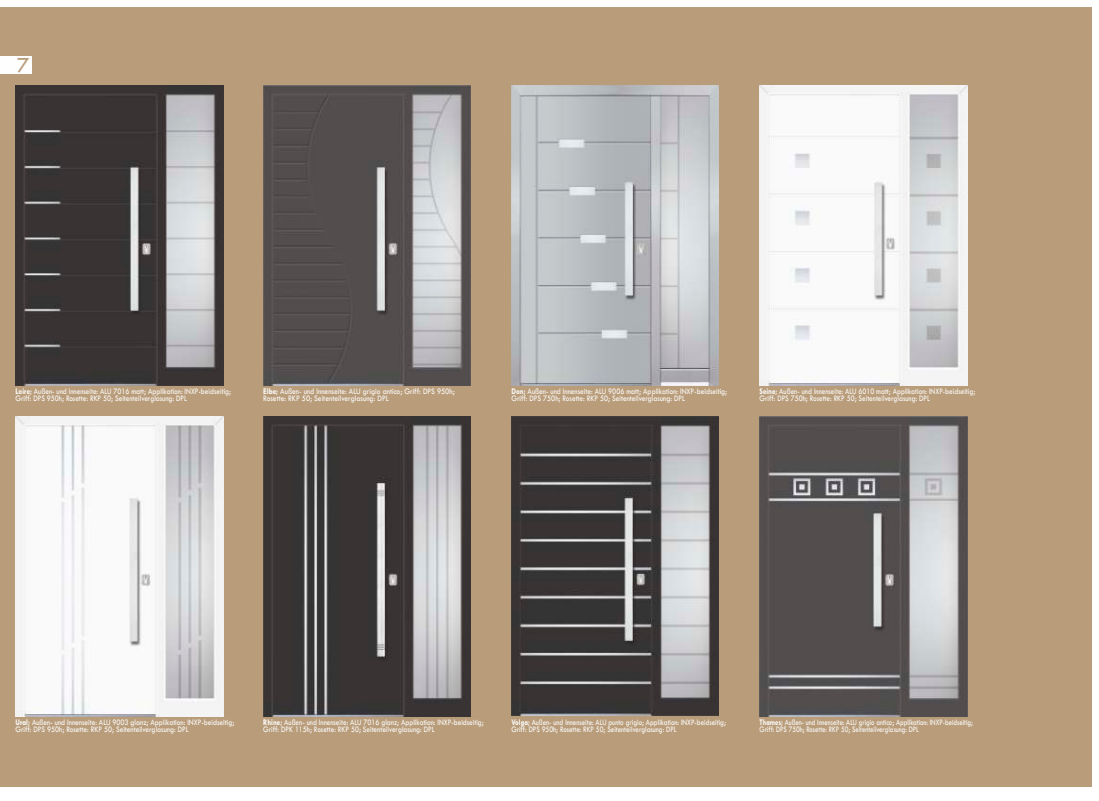
<style>
.page{position:relative;width:1099px;height:801px;background:#fff}
.page>*{position:absolute;margin:0;border:0;box-sizing:border-box;transform-origin:0 0}
.t1{font:22.5px "Tw Cen";color:#b99d7b}
.t2{font:8.75px/6.6px "Tw Cen";color:#fefefe;scale:.82 1}
.t3{font:8.75px/6.6px "Tw Cen";color:#fefefe;scale:.83 1}
.t4{font:8.75px/6.6px "Tw Cen";color:#fefefe;scale:.76 1}
.t5{font:8.75px/6.6px "Tw Cen";color:#fefefe;scale:.79 1}
.t6{font:8.75px/6.6px "Tw Cen";color:#fefefe;scale:.85 1}
.s1{font-weight:700}
</style>
<div class="page">
<div style="left:0;top:7px;width:1091px;height:780px;background:#b99d7b"></div>
<div style="left:0;top:56px;width:32px;height:18px;background:#fefefe"></div>
<img style="left:16px;top:85px;width:207px;height:300px">
<img style="left:511px;top:85px;width:208px;height:300px">
<img style="left:263px;top:85px;width:207px;height:300px">
<img style="left:760px;top:416px;width:207px;height:300px">
<img style="left:760px;top:85px;width:207px;height:300px">
<img style="left:16px;top:416px;width:207px;height:300px">
<img style="left:263px;top:416px;width:207px;height:300px">
<img style="left:511px;top:416px;width:208px;height:300px">
<h1 class="t1" style="left:17px;top:57px;width:14px">7</h1>
<p class="t2" style="left:16px;top:389px;width:264px"><span class="s1">Loire;</span> Außen- und Innenseite: ALU 7016 matt; Applikation: INXP-beidseitig;<br>Griff: DPS 950h; Rosette: RKP 50; Seitenteilverglasung: DPL</p>
<p class="t6" style="left:263px;top:389px;width:227px"><span class="s1">Elbe;</span> Außen- und Innenseite: ALU grigio antico; Griff: DPS 950h;<br>Rosette: RKP 50; Seitenteilverglasung: DPL</p>
<p class="t3" style="left:511px;top:389px;width:261px"><span class="s1">Don;</span> Außen- und Innenseite: ALU 9006 matt; Applikation: INXP-beidseitig;<br>Griff: DPS 750h; Rosette: RKP 50; Seitenteilverglasung: DPL</p>
<p class="t2" style="left:759px;top:389px;width:264px"><span class="s1">Seine;</span> Außen- und Innenseite: ALU 6010 matt; Applikation: INXP-beidseitig;<br>Griff: DPS 750h; Rosette: RKP 50; Seitenteilverglasung: DPL</p>
<p class="t3" style="left:15px;top:720px;width:265px"><span class="s1">Ural;</span> Außen- und Innenseite: ALU 9003 glanz; Applikation: INXP-beidseitig;<br>Griff: DPS 950h; Rosette: RKP 50; Seitenteilverglasung: DPL</p>
<p class="t2" style="left:263px;top:720px;width:270px"><span class="s1">Rhine;</span> Außen- und Innenseite: ALU 7016 glanz; Applikation: INXP-beidseitig;<br>Griff: DPK 115h; Rosette: RKP 50; Seitenteilverglasung: DPL</p>
<p class="t5" style="left:511px;top:720px;width:273px"><span class="s1">Volga;</span> Außen- und Innenseite: ALU punto grigio; Applikation: INXP-beidseitig;<br>Griff: DPS 950h; Rosette: RKP 50; Seitenteilverglasung: DPL</p>
<p class="t4" style="left:759px;top:720px;width:282px"><span class="s1">Thames;</span> Außen- und Innenseite: ALU grigio antico; Applikation: INXP-beidseitig;<br>Griff: DPS 750h; Rosette: RKP 50; Seitenteilverglasung: DPL</p>
</div>
